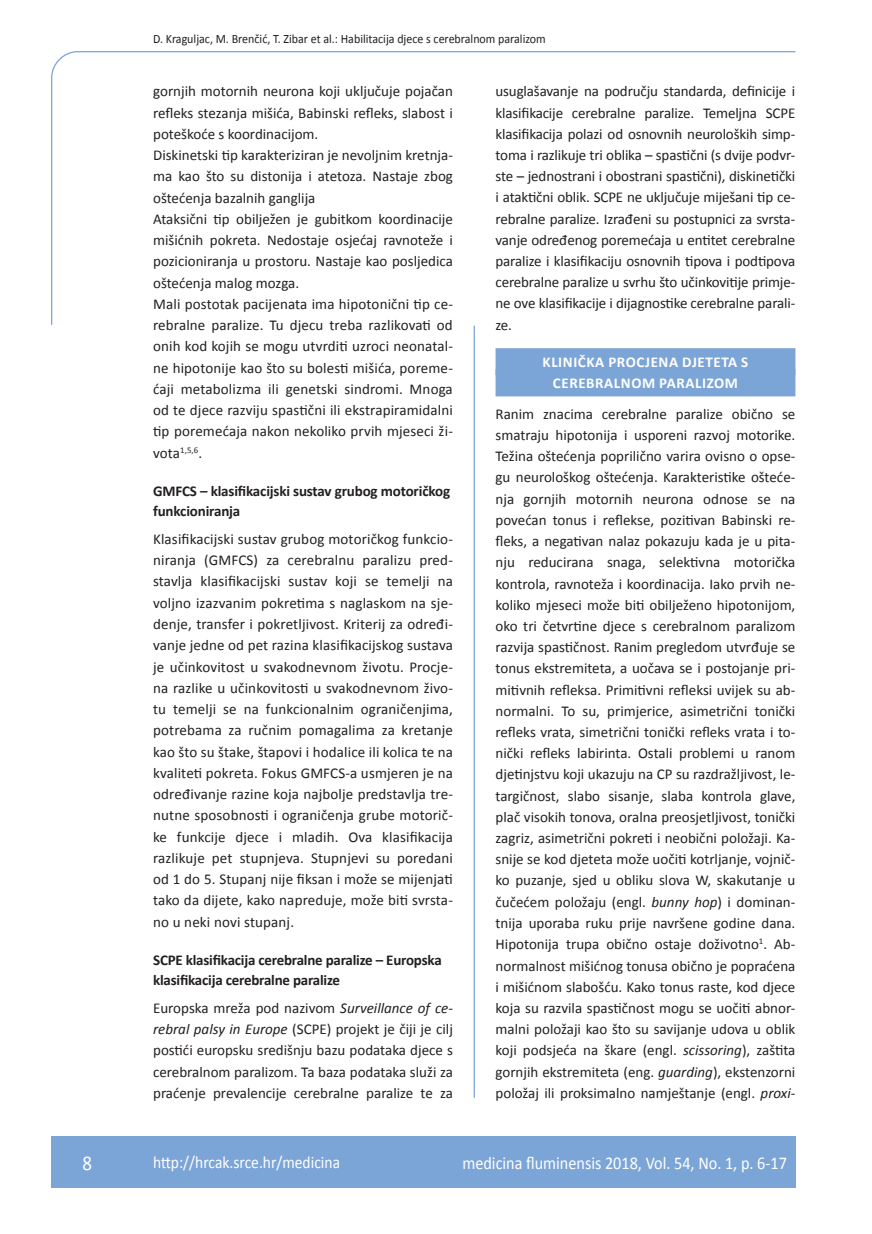
<style>
.page{position:relative;width:872px;height:1234px;background:#fff}
.page>*{position:absolute;margin:0;border:0;box-sizing:border-box;transform-origin:0 0}
.t1{font:21px "Calibri";color:#fff;scale:.9 1}
.t2{font:18px "Calibri";color:#fff;scale:.9 1}
.t3{font:17.25px "Calibri";color:#fff;scale:.9 1}
.t4{font:15px/21.1px "Calibri";color:#231f20;text-align:justify}
.t5{font:700 15px/19.8px "Calibri";letter-spacing:-.015em;color:#231f20}
.t6{font:700 15px/21.1px "Calibri";letter-spacing:.04em;color:#fff;text-align:center}
.t7{font:12.75px "Calibri";color:#231f20;scale:.94 1}
.s1{font-style:italic}
</style>
<div class="page">
<svg style="left:51px;top:51px;width:745px;height:274px"></svg>
<hr style="left:473px;top:325px;width:2px;height:772px;background:#7ca5d7">
<div style="left:51px;top:1135px;width:744px;height:51px;background:#7ca5d7"></div>
<div style="left:495px;top:348px;width:300px;height:27px;background:#7ca5d7"></div>
<div style="left:495px;top:369px;width:300px;height:27px;background:#7ca5d7"></div>
<p class="t7" style="left:153px;top:30px;width:419px">D. Kraguljac, M. Brenčić, T. Zibar et al.: Habilitacija djece s cerebralnom paralizom</p>
<p class="t4" style="left:153px;top:80px;width:301px;text-align:left">gornjih motornih neurona koji uključuje pojačan refleks stezanja mišića, Babinski refleks, slabost i poteškoće s koordinacijom.<br>Diskinetski tip karakteriziran je nevoljnim kretnja&shy;ma kao što su distonija i atetoza. Nastaje zbog oštećenja bazalnih ganglija<br>Ataksični tip obilježen je gubitkom koordinacije mišićnih pokreta. Nedostaje osjećaj ravnoteže i pozicioniranja u prostoru. Nastaje kao posljedica oštećenja malog mozga.<br>Mali postotak pacijenata ima hipotonični tip ce&shy;rebralne paralize. Tu djecu treba razlikovati od onih kod kojih se mogu utvrditi uzroci neonatal&shy;ne hipotonije kao što su bolesti mišića, poreme&shy;ćaji metabolizma ili genetski sindromi. Mnoga od te djece razviju spastični ili ekstrapiramidalni tip poremećaja nakon nekoliko prvih mjeseci ži&shy;vota<sup>1,5,6</sup>.</p>
<p class="t5" style="left:153px;top:480px;width:298px">GMFCS – klasifikacijski sustav grubog motoričkog funkcioniranja</p>
<p class="t4" style="left:153px;top:527px;width:301px">Klasifikacijski sustav grubog motoričkog funkcio&shy;niranja (GMFCS) za cerebralnu paralizu pred&shy;stavlja klasifikacijski sustav koji se temelji na voljno izazvanim pokretima s naglaskom na sje&shy;denje, transfer i pokretljivost. Kriterij za određi&shy;vanje jedne od pet razina klasifikacijskog sustava je učinkovitost u svakodnevnom životu. Procje&shy;na razlike u učinkovitosti u svakodnevnom živo&shy;tu temelji se na funkcionalnim ograničenjima, potrebama za ručnim pomagalima za kretanje kao što su štake, štapovi i hodalice ili kolica te na kvaliteti pokreta. Fokus GMFCS-a usmjeren je na određivanje razine koja najbolje predstavlja tre&shy;nutne sposobnosti i ograničenja grube motorič&shy;ke funkcije djece i mladih. Ova klasifikacija razlikuje pet stupnjeva. Stupnjevi su poredani od 1 do 5. Stupanj nije fiksan i može se mijenjati tako da dijete, kako napreduje, može biti svrsta&shy;no u neki novi stupanj.</p>
<p class="t5" style="left:153px;top:949px;width:290px">SCPE klasifikacija cerebralne paralize – Europska klasifikacija cerebralne paralize</p>
<p class="t4" style="left:153px;top:996px;width:301px">Europska mreža pod nazivom <span class="s1">Surveillance of ce&shy;rebral palsy in Europe</span> (SCPE) projekt je čiji je cilj postići europsku središnju bazu podataka djece s cerebralnom paralizom. Ta baza podataka služi za praćenje prevalencije cerebralne paralize te za</p>
<p class="t4" style="left:495px;top:80px;width:301px">usuglašavanje na području standarda, definicije i klasifikacije cerebralne paralize. Temeljna SCPE klasifikacija polazi od osnovnih neuroloških simp&shy;toma i razlikuje tri oblika – spastični (s dvije podvr&shy;ste – jednostrani i obostrani spastični), diskinetički i ataktični oblik. SCPE ne uključuje miješani tip ce&shy;rebralne paralize. Izrađeni su postupnici za svrsta&shy;vanje određenog poremećaja u entitet cerebralne paralize i klasifikaciju osnovnih tipova i podtipova cerebralne paralize u svrhu što učinkovitije primje&shy;ne ove klasifikacije i dijagnostike cerebralne parali&shy;ze.</p>
<p class="t6" style="left:542px;top:350px;width:207px">KLINIČKA PROCJENA DJETETA S<br>CEREBRALNOM PARALIZOM</p>
<p class="t4" style="left:495px;top:402px;width:301px">Ranim znacima cerebralne paralize obično se smatraju hipotonija i usporeni razvoj motorike.<br>Težina oštećenja poprilično varira ovisno o opse&shy;gu neurološkog oštećenja. Karakteristike ošteće&shy;nja gornjih motornih neurona odnose se na povećan tonus i reflekse, pozitivan Babinski re&shy;fleks, a negativan nalaz pokazuju kada je u pita&shy;nju reducirana snaga, selektivna motorička kontrola, ravnoteža i koordinacija. Iako prvih ne&shy;koliko mjeseci može biti obilježeno hipotonijom, oko tri četvrtine djece s cerebralnom paralizom razvija spastičnost. Ranim pregledom utvrđuje se tonus ekstremiteta, a uočava se i postojanje pri&shy;mitivnih refleksa. Primitivni refleksi uvijek su ab&shy;normalni. To su, primjerice, asimetrični tonički refleks vrata, simetrični tonički refleks vrata i to&shy;nički refleks labirinta. Ostali problemi u ranom djetinjstvu koji ukazuju na CP su razdražljivost, le&shy;targičnost, slabo sisanje, slaba kontrola glave, plač visokih tonova, oralna preosjetljivost, tonički zagriz, asimetrični pokreti i neobični položaji. Ka&shy;snije se kod djeteta može uočiti kotrljanje, vojnič&shy;ko puzanje, sjed u obliku slova W, skakutanje u čučećem položaju (engl. <span class="s1">bunny hop</span>) i dominan&shy;tnija uporaba ruku prije navršene godine dana.<br>Hipotonija trupa obično ostaje doživotno<sup>1</sup>. Ab&shy;normalnost mišićnog tonusa obično je popraćena i mišićnom slabošću. Kako tonus raste, kod djece koja su razvila spastičnost mogu se uočiti abnor&shy;malni položaji kao što su savijanje udova u oblik koji podsjeća na škare (engl. <span class="s1">scissoring</span>), zaštita gornjih ekstremiteta (eng. <span class="s1">guarding</span>), ekstenzorni položaj ili proksimalno namještanje (engl. <span class="s1">proxi-</span></p>
<h1 class="t1" style="left:82px;top:1149px;width:12px">8</h1>
<p class="t3" style="left:153px;top:1150px;width:209px">http://hrcak.srce.hr/medicina</p>
<p class="t2" style="left:462px;top:1151px;width:362px">medicina fluminensis 2018, Vol. 54, No. 1, p. 6-17</p>
</div>
